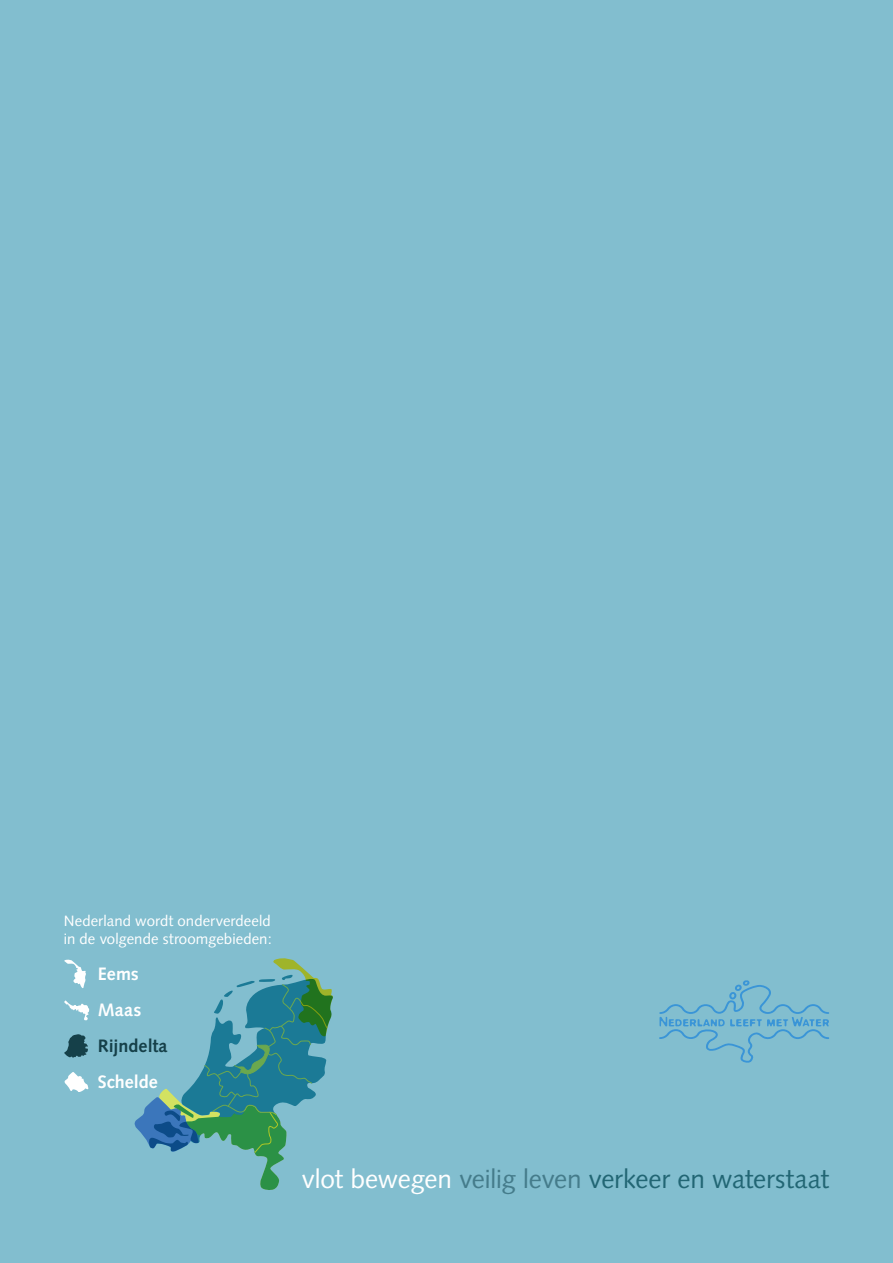
<style>
.page{position:relative;width:893px;height:1263px;background:#82becf}
.page>*{position:absolute;margin:0;border:0;box-sizing:border-box;transform-origin:0 0}
.t1{font:26.25px "Syntax LT Std";letter-spacing:-.01em;color:#226674}
.t2{font:700 18px "Syntax LT Std";color:#fff}
.t3{font:700 18px "Syntax LT Std";color:#154049}
.t4{font:15px "Syntax LT Std";color:#fff}
.s1{color:#fff}
.s2{color:#457c8b}
</style>
<div class="page">
<svg style="left:659px;top:980px;width:170px;height:83px"></svg>
<svg style="left:64px;top:959px;width:22px;height:29px"></svg>
<svg style="left:64px;top:1000px;width:25px;height:20px"></svg>
<svg style="left:64px;top:1072px;width:25px;height:20px"></svg>
<svg style="left:64px;top:1034px;width:24px;height:23px"></svg>
<svg style="left:134px;top:958px;width:199px;height:232px"></svg>
<p class="t4" style="left:64px;top:911px;width:209px">Nederland wordt onderverdeeld</p>
<p class="t4" style="left:64px;top:929px;width:210px">in de volgende stroomgebieden:</p>
<p class="t2" style="left:98px;top:963px;width:43px">Eems</p>
<p class="t2" style="left:98px;top:999px;width:45px">Maas</p>
<p class="t3" style="left:98px;top:1035px;width:71px">Rijndelta</p>
<p class="t2" style="left:98px;top:1071px;width:61px">Schelde</p>
<p class="t1" style="left:302px;top:1163px;width:529px"><span class="s1">vlot bewegen</span> <span class="s2">veilig leven</span> verkeer en waterstaat</p>
</div>
